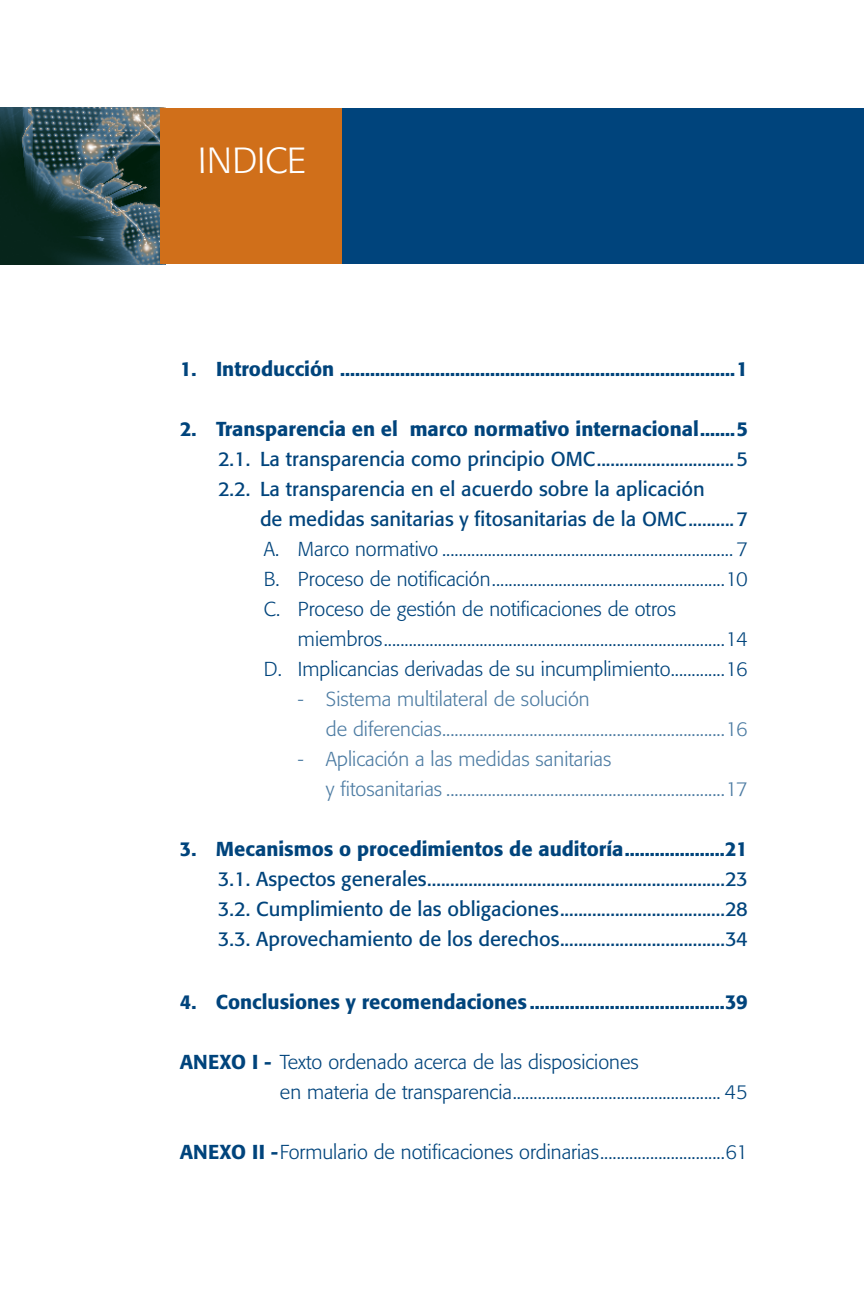
<style>
.page{position:relative;width:864px;height:1296px;background:#fff}
.page>*{position:absolute;margin:0;border:0;box-sizing:border-box;transform-origin:0 0}
.t1{font:300 36px "Formata";color:#fff}
.t2{font:300 20px/30px "Formata";color:#00447c;text-align:justify}
.t3{font:20px/30px "Formata";color:#00447c}
.t4{font:500 20px "Formata";color:#00447c}
.t5{font:300 20px/30px "Formata";color:#4d7ca3}
.s1{font-weight:500}
</style>
<div class="page">
<img style="left:0;top:108px;width:160px;height:156px">
<div style="left:162px;top:108px;width:702px;height:156px;background:#00447c"></div>
<div style="left:160px;top:108px;width:182px;height:156px;background:#d06f1a"></div>
<h1 class="t1" style="left:198px;top:139px;width:110px">INDICE</h1>
<p class="t4" style="left:180px;top:357px;width:569px">1. Introducción ...............................................................................1</p>
<p class="t4" style="left:180px;top:417px;width:569px">2. Transparencia en el marco normativo internacional.......5</p>
<p class="t3" style="left:218px;top:444px;width:531px">2.1. La transparencia como principio OMC..............................5<br>2.2. La transparencia en el acuerdo sobre la aplicación</p>
<p class="t3" style="left:260px;top:504px;width:489px">de medidas sanitarias y fitosanitarias de la OMC ..........7</p>
<p class="t2" style="left:264px;top:534px;width:486px">A. Marco normativo ...................................................................... 7<br>B. Proceso de notificación........................................................10<br>C. Proceso de gestión de notificaciones de otros</p>
<p class="t2" style="left:264px;top:624px;width:486px;text-align:right">miembros..................................................................................14<br>D. Implicancias derivadas de su incumplimiento.............16</p>
<p class="t5" style="left:326px;top:684px;width:423px;text-indent:-28px">- Sistema multilateral de solución<br>de diferencias....................................................................16</p>
<p class="t5" style="left:326px;top:744px;width:424px;text-indent:-28px">- Aplicación a las medidas sanitarias<br>y fitosanitarias ...................................................................17</p>
<p class="t4" style="left:180px;top:837px;width:569px">3. Mecanismos o procedimientos de auditoría....................21</p>
<p class="t3" style="left:218px;top:864px;width:531px;text-align:justify">3.1. Aspectos generales.................................................................23<br>3.2. Cumplimiento de las obligaciones....................................28<br>3.3. Aprovechamiento de los derechos....................................34</p>
<p class="t4" style="left:180px;top:990px;width:569px">4. Conclusiones y recomendaciones .......................................39</p>
<p class="t2" style="left:280px;top:1047px;width:469px;text-indent:-100px"><span class="s1">ANEXO I -</span> Texto ordenado acerca de las disposiciones<br>en materia de transparencia.................................................. 45</p>
<p class="t2" style="left:180px;top:1137px;width:570px"><span class="s1">ANEXO II -</span>Formulario de notificaciones ordinarias..............................61</p>
</div>
